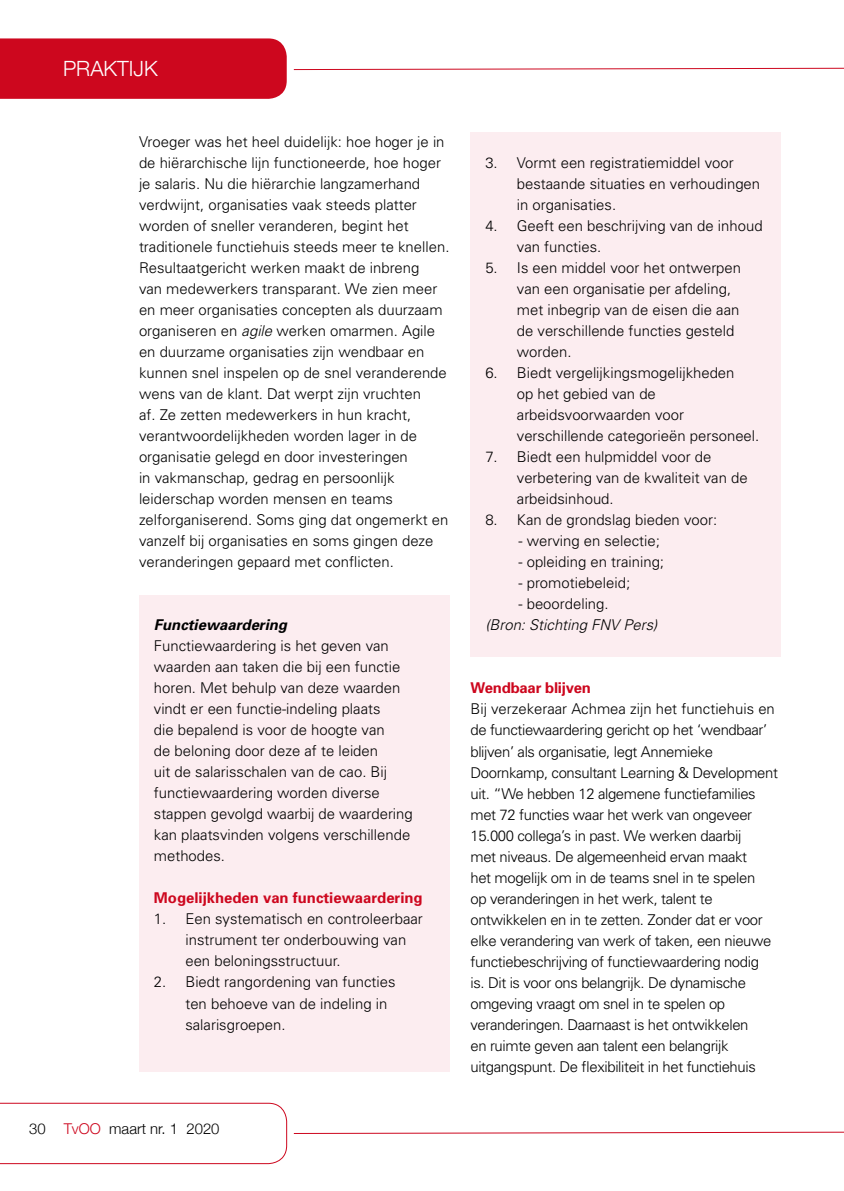
<style>
.page{position:relative;width:844px;height:1191px;background:#fff}
.page>*{position:absolute;margin:0;border:0;box-sizing:border-box;transform-origin:0 0}
.t1{font:300 21px "Helvetica Neue";color:#fff}
.t2{font:300 14.88px/21px "Univers";color:#000}
.t3{font:300 14.88px/21px "Univers";letter-spacing:-.025em;color:#000}
.t4{font:700 14.88px "Univers";color:#cd071e}
.t5{font:italic 300 14.88px "Univers";color:#000}
.t6{font:300 14.88px "Helvetica Neue";color:#000}
.t7{font:italic 700 14.88px "Univers";color:#000}
.s1{font-style:italic}
.s2{color:#cd071e}
</style>
<div class="page">
<div style="left:0;top:38px;width:287px;height:61px;background:#cd071e"></div>
<svg style="left:293px;top:67px;width:550px;height:3px"></svg>
<svg style="left:293px;top:1131px;width:550px;height:3px"></svg>
<svg style="left:0;top:1102px;width:287px;height:62px"></svg>
<div style="left:139px;top:595px;width:310px;height:476px;background:#fcedf0"></div>
<div style="left:470px;top:132px;width:310px;height:524px;background:#fcedf0"></div>
<h1 class="t1" style="left:63px;top:51px;width:96px">PRAKTIJK</h1>
<p class="t2" style="left:139px;top:131px;width:312px">Vroeger was het heel duidelijk: hoe hoger je in de hiërarchische lijn functioneerde, hoe hoger je salaris. Nu die hiërarchie langzamerhand verdwijnt, organisaties vaak steeds platter worden of sneller veranderen, begint het traditionele functiehuis steeds meer te knellen.<br>Resultaatgericht werken maakt de inbreng<br>van medewerkers transparant. We zien meer en meer organisaties concepten als duurzaam organiseren en <span class="s1">agile</span> werken omarmen. Agile en duurzame organisaties zijn wendbaar en kunnen snel inspelen op de snel veranderende wens van de klant. Dat werpt zijn vruchten<br>af. Ze zetten medewerkers in hun kracht, verantwoordelijkheden worden lager in de organisatie gelegd en door investeringen<br>in vakmanschap, gedrag en persoonlijk leiderschap worden mensen en teams zelforganiserend. Soms ging dat ongemerkt en vanzelf bij organisaties en soms gingen deze veranderingen gepaard met conflicten.</p>
<p class="t7" style="left:154px;top:615px;width:135px">Functiewaardering</p>
<p class="t2" style="left:154px;top:635px;width:260px">Functiewaardering is het geven van waarden aan taken die bij een functie horen. Met behulp van deze waarden vindt er een functie-indeling plaats<br>die bepalend is voor de hoogte van<br>de beloning door deze af te leiden<br>uit de salarisschalen van de cao. Bij functiewaardering worden diverse stappen gevolgd waarbij de waardering kan plaatsvinden volgens verschillende methodes.</p>
<p class="t4" style="left:154px;top:888px;width:270px">Mogelijkheden van functiewaardering</p>
<p class="t2" style="left:185px;top:908px;width:239px;text-indent:-32px">1. Een systematisch en controleerbaar instrument ter onderbouwing van een beloningsstructuur.</p>
<p class="t2" style="left:185px;top:971px;width:211px;text-indent:-32px">2. Biedt rangordening van functies ten behoeve van de indeling in salarisgroepen.</p>
<p class="t6" style="left:29px;top:1117px;width:192px">30 <span class="s2">TvOO</span> maart nr. 1 2020</p>
<p class="t2" style="left:516px;top:152px;width:245px;text-indent:-32px">3. Vormt een registratiemiddel voor bestaande situaties en verhoudingen in organisaties.</p>
<p class="t2" style="left:516px;top:215px;width:247px;text-indent:-32px">4. Geeft een beschrijving van de inhoud van functies.</p>
<p class="t2" style="left:516px;top:257px;width:226px;text-indent:-32px">5. Is een middel voor het ontwerpen van een organisatie per afdeling, met inbegrip van de eisen die aan de verschillende functies gesteld worden.</p>
<p class="t2" style="left:516px;top:362px;width:244px;text-indent:-32px">6. Biedt vergelijkingsmogelijkheden<br>op het gebied van de arbeidsvoorwaarden voor verschillende categorieën personeel.</p>
<p class="t2" style="left:516px;top:446px;width:232px;text-indent:-32px">7. Biedt een hulpmiddel voor de verbetering van de kwaliteit van de arbeidsinhoud.</p>
<p class="t2" style="left:485px;top:509px;width:233px">8. Kan de grondslag bieden voor:</p>
<p class="t2" style="left:518px;top:530px;width:143px">- werving en selectie;</p>
<p class="t2" style="left:518px;top:551px;width:147px">- opleiding en training;</p>
<p class="t2" style="left:518px;top:572px;width:113px">- promotiebeleid;</p>
<p class="t2" style="left:518px;top:593px;width:92px">- beoordeling.</p>
<p class="t5" style="left:485px;top:616px;width:173px">(Bron: Stichting FNV Pers)</p>
<p class="t4" style="left:470px;top:678px;width:122px">Wendbaar blijven</p>
<p class="t3" style="left:470px;top:698px;width:309px">Bij verzekeraar Achmea zijn het functiehuis en de functiewaardering gericht op het ‘wendbaar’ blijven’ als organisatie, legt Annemieke Doornkamp, consultant Learning &amp; Development uit. “We hebben 12 algemene functiefamilies met 72 functies waar het werk van ongeveer 15.000 collega’s in past. We werken daarbij<br>met niveaus. De algemeenheid ervan maakt<br>het mogelijk om in de teams snel in te spelen<br>op veranderingen in het werk, talent te ontwikkelen en in te zetten. Zonder dat er voor elke verandering van werk of taken, een nieuwe functiebeschrijving of functiewaardering nodig<br>is. Dit is voor ons belangrijk. De dynamische omgeving vraagt om snel in te spelen op veranderingen. Daarnaast is het ontwikkelen<br>en ruimte geven aan talent een belangrijk uitgangspunt. De flexibiliteit in het functiehuis</p>
</div>
